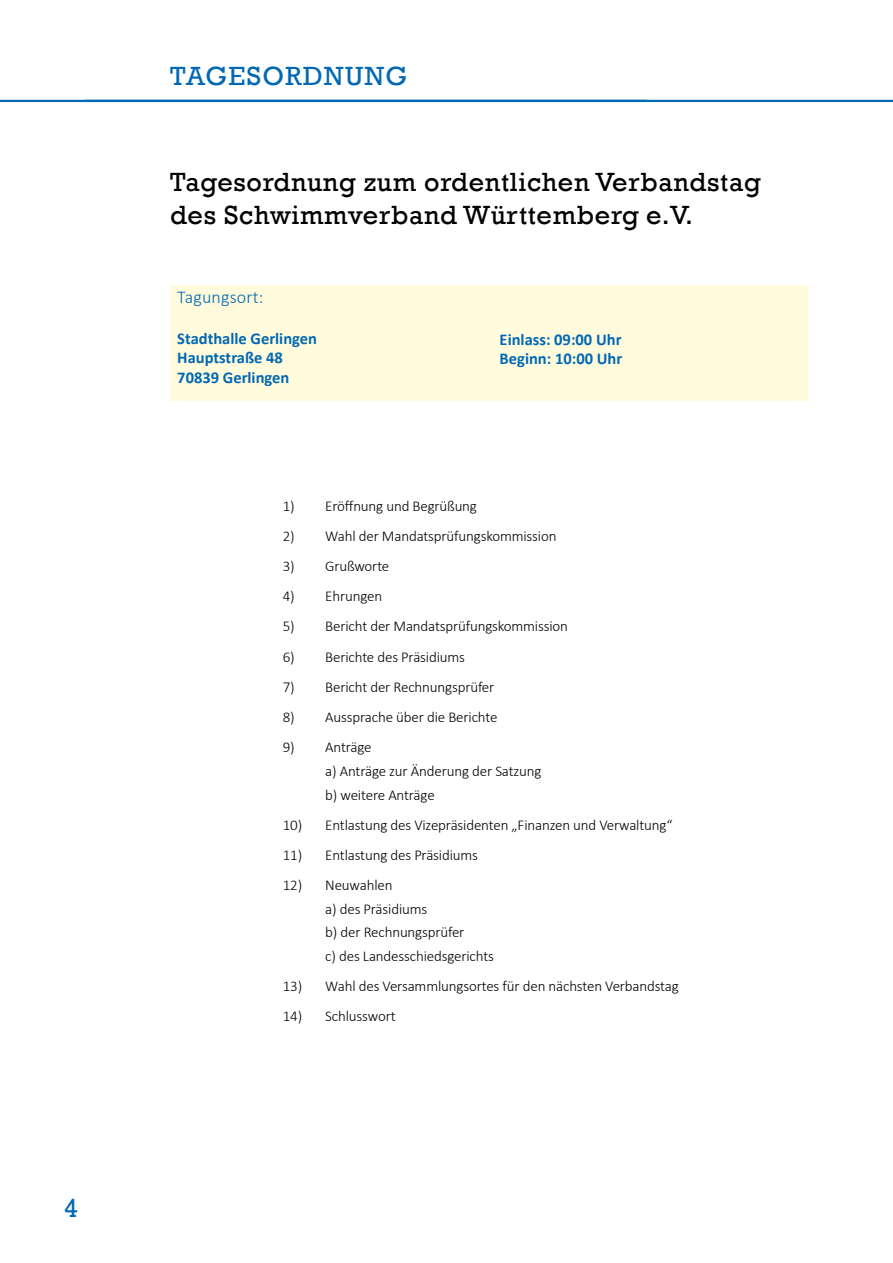
<style>
.page{position:relative;width:893px;height:1263px;background:#fff}
.page>*{position:absolute;margin:0;border:0;box-sizing:border-box;transform-origin:0 0}
.t1{font:27px/33px "Rockwell";letter-spacing:.025em;color:#000}
.t2{font:27px "Rockwell";letter-spacing:.05em;color:#0068b4}
.t3{font:300 18px "Calibri";letter-spacing:.01em;color:#0068b4}
.t4{font:700 16.5px/19.5px "Calibri";color:#0068b4}
.t5{font:300 15px/23.7px "Calibri";letter-spacing:-.01em;color:#000}
</style>
<div class="page">
<hr style="left:0;top:100px;width:893px;height:2px;background:#0068b4">
<div style="left:170px;top:285px;width:638px;height:116px;background:#fffbdc"></div>
<h1 class="t2" style="left:64px;top:1192px;width:16px">4</h1>
<h1 class="t2" style="left:170px;top:60px;width:238px">TAGESORDNUNG</h1>
<h1 class="t1" style="left:170px;top:166px;width:592px">Tagesordnung zum ordentlichen Verbandstag des Schwimmverband Württemberg e.V.</h1>
<p class="t3" style="left:177px;top:285px;width:88px">Tagungsort:</p>
<p class="t4" style="left:177px;top:328px;width:141px">Stadthalle Gerlingen<br>Hauptstraße 48<br>70839 Gerlingen</p>
<p class="t4" style="left:500px;top:329px;width:124px">Einlass: 09:00 Uhr<br>Beginn: 10:00 Uhr</p>
<p class="t5" style="left:283px;top:494px;width:196px">1) Eröffnung und Begrüßung</p>
<p class="t5" style="left:283px;top:524px;width:275px">2) Wahl der Mandatsprüfungskommission</p>
<p class="t5" style="left:283px;top:554px;width:108px">3) Grußworte</p>
<p class="t5" style="left:283px;top:584px;width:101px">4) Ehrungen</p>
<p class="t5" style="left:283px;top:614px;width:287px">5) Bericht der Mandatsprüfungskommission</p>
<p class="t5" style="left:283px;top:645px;width:184px">6) Berichte des Präsidiums</p>
<p class="t5" style="left:283px;top:675px;width:213px">7) Bericht der Rechnungsprüfer</p>
<p class="t5" style="left:283px;top:705px;width:216px">8) Aussprache über die Berichte</p>
<p class="t5" style="left:325px;top:735px;width:218px;text-indent:-43px">9) Anträge<br>a) Anträge zur Änderung der Satzung b) weitere Anträge</p>
<p class="t5" style="left:283px;top:813px;width:391px">10) Entlastung des Vizepräsidenten „Finanzen und Verwaltung“</p>
<p class="t5" style="left:283px;top:843px;width:197px">11) Entlastung des Präsidiums</p>
<p class="t5" style="left:325px;top:873px;width:170px;text-indent:-43px">12) Neuwahlen<br>a) des Präsidiums<br>b) der Rechnungsprüfer<br>c) des Landesschiedsgerichts</p>
<p class="t5" style="left:283px;top:974px;width:397px">13) Wahl des Versammlungsortes für den nächsten Verbandstag</p>
<p class="t5" style="left:283px;top:1004px;width:114px">14) Schlusswort</p>
</div>
